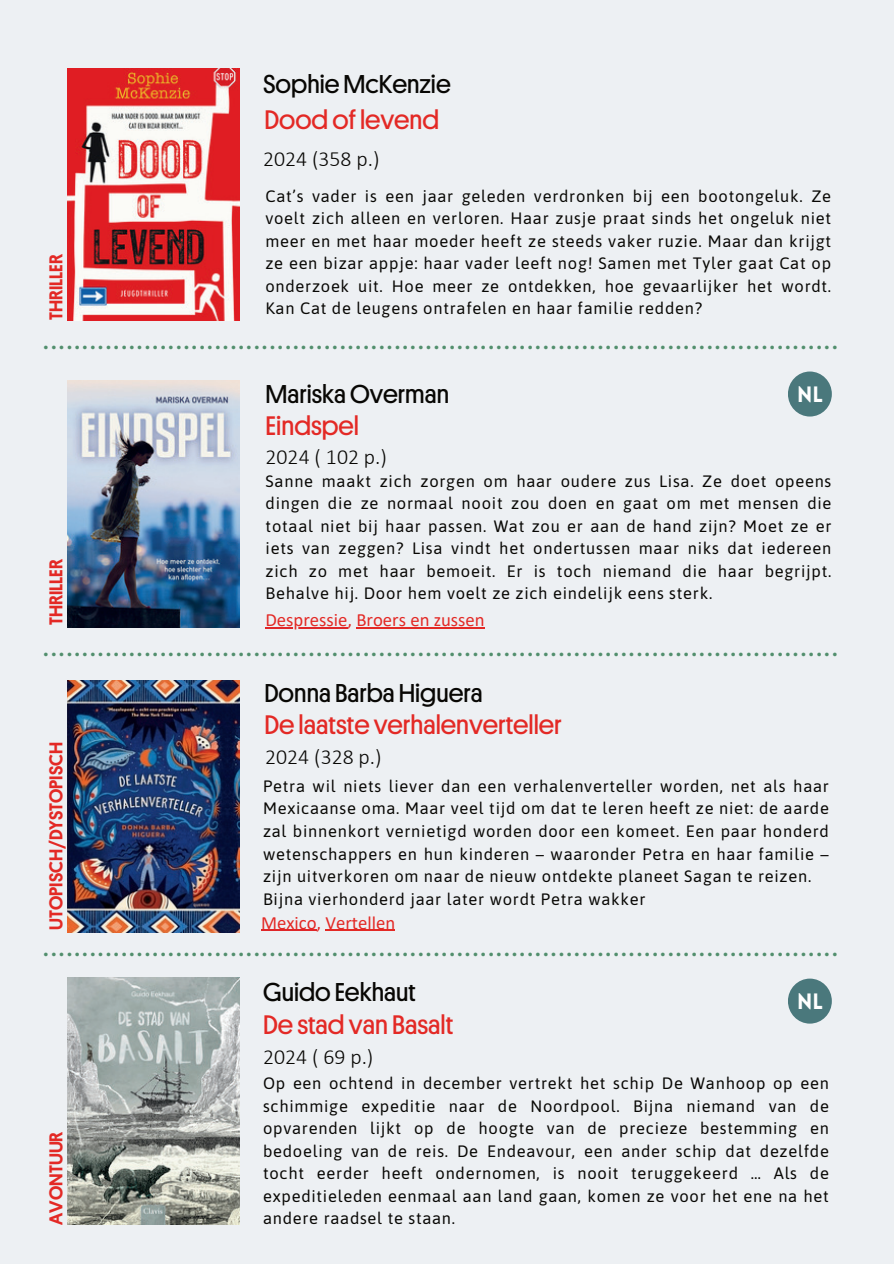
<style>
.page{position:relative;width:894px;height:1264px;background:#fff}
.page>*{position:absolute;margin:0;border:0;box-sizing:border-box;transform-origin:0 0}
.t1{font:27px "Platform";color:#528f6d}
.t2{font:27px "Platform";color:#e32925}
.t3{font:25.95px "Platform";color:#080704}
.t4{font:300 21.75px "Calibri";color:#080704}
.t5{font:900 21.75px "Lovelo";color:#fff}
.t6{font:500 18.75px "Platform";color:#e32925}
.t7{font:18.75px "Calibri";color:#e32925}
.t8{font:16.5px/22.5px "Asap";letter-spacing:.045em;color:#080704;text-align:justify}
</style>
<div class="page">
<div style="left:0;top:0;width:893px;height:1263px;background:#edf0f3"></div>
<img style="left:67px;top:381px;width:172px;height:246px">
<img style="left:67px;top:680px;width:172px;height:252px">
<img style="left:67px;top:977px;width:172px;height:247px">
<img style="left:67px;top:68px;width:172px;height:252px">
<svg style="left:788px;top:371px;width:43px;height:45px;fill:#4a787c"></svg>
<hr style="left:265px;top:627px;width:82px;height:1px;background:#df2629">
<hr style="left:356px;top:627px;width:128px;height:1px;background:#e32925">
<hr style="left:261px;top:929px;width:55px;height:1px;background:#df2629">
<hr style="left:325px;top:929px;width:70px;height:1px;background:#e32925">
<svg style="left:788px;top:978px;width:43px;height:45px;fill:#4a787c"></svg>
<h2 class="t3" style="left:263px;top:65px;width:189px">Sophie McKenzie</h2>
<h1 class="t2" style="left:264px;top:100px;width:176px">Dood of levend</h1>
<h3 class="t4" style="left:263px;top:145px;width:118px">2024 (358 p.)</h3>
<p class="t8" style="left:265px;top:184px;width:567px">Cat’s vader is een jaar geleden verdronken bij een bootongeluk. Ze voelt zich alleen en verloren. Haar zusje praat sinds het ongeluk niet meer en met haar moeder heeft ze steeds vaker ruzie. Maar dan krijgt ze een bizar appje: haar vader leeft nog! Samen met Tyler gaat Cat op onderzoek uit. Hoe meer ze ontdekken, hoe gevaarlijker het wordt.<br>Kan Cat de leugens ontrafelen en haar familie redden?</p>
<h1 class="t1" style="left:44px;top:320px;width:795px">......................................................................................................</h1>
<p class="t6" style="left:42px;top:320px;width:68px;rotate:-90deg">THRILLER</p>
<p class="t6" style="left:42px;top:625px;width:68px;rotate:-90deg">THRILLER</p>
<h2 class="t3" style="left:265px;top:375px;width:185px">Mariska Overman</h2>
<h1 class="t2" style="left:265px;top:406px;width:95px">Eindspel</h1>
<h3 class="t4" style="left:265px;top:443px;width:123px">2024 ( 102 p.)</h3>
<h3 class="t5" style="left:796px;top:381px;width:27px">NL</h3>
<p class="t8" style="left:265px;top:469px;width:567px">Sanne maakt zich zorgen om haar oudere zus Lisa. Ze doet opeens dingen die ze normaal nooit zou doen en gaat om met mensen die totaal niet bij haar passen. Wat zou er aan de hand zijn? Moet ze er iets van zeggen? Lisa vindt het ondertussen maar niks dat iedereen zich zo met haar bemoeit. Er is toch niemand die haar begrijpt.<br>Behalve hij. Door hem voelt ze zich eindelijk eens sterk.</p>
<p class="t7" style="left:265px;top:607px;width:221px">Despressie, Broers en zussen</p>
<h1 class="t1" style="left:44px;top:626px;width:795px">......................................................................................................</h1>
<p class="t6" style="left:42px;top:929px;width:189px;rotate:-90deg">UTOPISCH/DYSTOPISCH</p>
<h2 class="t3" style="left:264px;top:674px;width:220px">Donna Barba Higuera</h2>
<h1 class="t2" style="left:264px;top:705px;width:299px">De laatste verhalenverteller</h1>
<h3 class="t4" style="left:265px;top:743px;width:118px">2024 (328 p.)</h3>
<p class="t8" style="left:263px;top:774px;width:567px;text-align:left">Petra wil niets liever dan een verhalenverteller worden, net als haar Mexicaanse oma. Maar veel tijd om dat te leren heeft ze niet: de aarde zal binnenkort vernietigd worden door een komeet. Een paar honderd wetenschappers en hun kinderen – waaronder Petra en haar familie – zijn uitverkoren om naar de nieuw ontdekte planeet Sagan te reizen.<br>Bijna vierhonderd jaar later wordt Petra wakker</p>
<p class="t7" style="left:261px;top:909px;width:136px">Mexico, Vertellen</p>
<h1 class="t1" style="left:44px;top:927px;width:795px">......................................................................................................</h1>
<p class="t6" style="left:42px;top:1224px;width:95px;rotate:-90deg">AVONTUUR</p>
<h2 class="t3" style="left:263px;top:973px;width:154px">Guido Eekhaut</h2>
<h1 class="t2" style="left:263px;top:1004px;width:192px">De stad van Basalt</h1>
<h3 class="t4" style="left:263px;top:1043px;width:112px">2024 ( 69 p.)</h3>
<h3 class="t5" style="left:796px;top:988px;width:27px">NL</h3>
<p class="t8" style="left:263px;top:1071px;width:567px">Op een ochtend in december vertrekt het schip De Wanhoop op een schimmige expeditie naar de Noordpool. Bijna niemand van de opvarenden lijkt op de hoogte van de precieze bestemming en bedoeling van de reis. De Endeavour, een ander schip dat dezelfde tocht eerder heeft ondernomen, is nooit teruggekeerd … Als de expeditieleden eenmaal aan land gaan, komen ze voor het ene na het</p>
<p class="t8" style="left:263px;top:1206px;width:193px">andere raadsel te staan.</p>
</div>
